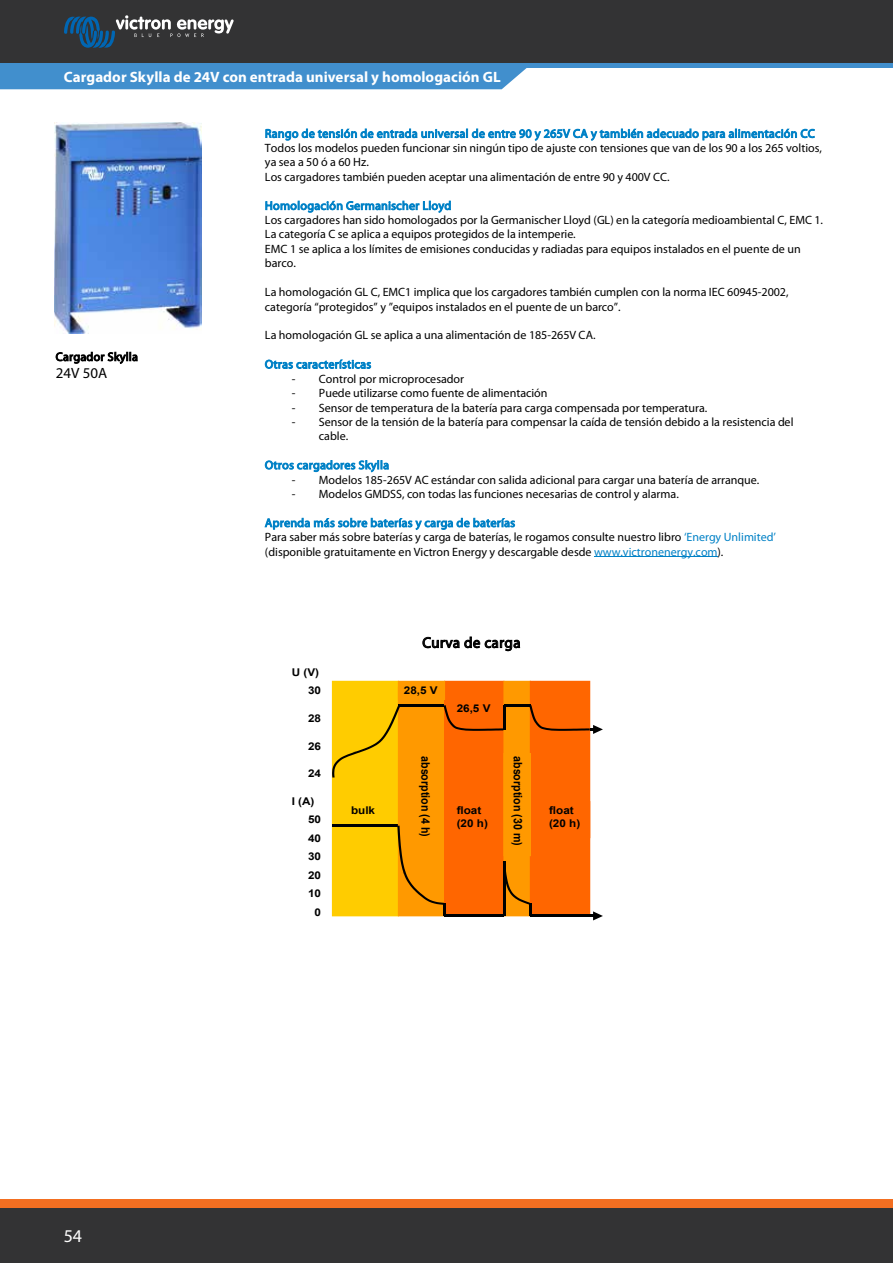
<style>
.page{position:relative;width:893px;height:1263px;background:#fff}
.page>*{position:absolute;margin:0;border:0;box-sizing:border-box;transform-origin:0 0}
.t1{font:18px "Myriad Pro";color:#fff}
.t2{font:700 15px "Myriad Pro";letter-spacing:.005em;color:#fff}
.t3{font:15px "Myriad Pro";letter-spacing:.02em;color:#000}
.t4{font:12px/14.4px "Myriad Pro";color:#000}
.t5{font:12px "Myriad Pro";letter-spacing:.025em;color:#0081c6}
.t6{font:12px "Myriad Pro";letter-spacing:.025em;color:#000}
.t7{font:700 11.7px "Arial";color:#000;scale:.91 1}
.t8{font:700 10.65px/12.6px "Arial";color:#000;scale:1.1 1}
.s1{color:#0081c6}
</style>
<div class="page">
<div style="left:0;top:1208px;width:893px;height:55px;background:#333334"></div>
<div style="left:0;top:1199px;width:893px;height:9px;background:#f36f21"></div>
<div style="left:0;top:0;width:893px;height:64px;background:#333334"></div>
<svg style="left:64px;top:15px;width:170px;height:33px"></svg>
<hr style="left:0;top:64px;width:893px;height:4px;background:#418fcd">
<div style="left:0;top:68px;width:527px;height:21px;background:#418fcd"></div>
<hr style="left:594px;top:556px;width:124px;height:1px;background:#0081c6">
<img style="left:55px;top:122px;width:146px;height:211px">
<div style="left:332px;top:681px;width:66px;height:235px;background:#fc0"></div>
<hr style="left:332px;top:825px;width:66px;height:2px;background:#000">
<div style="left:398px;top:687px;width:47px;height:229px;background:#f90"></div>
<hr style="left:398px;top:704px;width:47px;height:2px;background:#000">
<div style="left:445px;top:681px;width:59px;height:235px;background:#f60"></div>
<div style="left:444px;top:681px;width:60px;height:235px;border:1px solid #f60"></div>
<svg style="left:443px;top:705px;width:61px;height:26px"></svg>
<div style="left:504px;top:681px;width:26px;height:235px;background:#f90"></div>
<div style="left:504px;top:681px;width:27px;height:235px;border:1px solid #f90"></div>
<div style="left:530px;top:681px;width:60px;height:235px;background:#f60"></div>
<svg style="left:397px;top:826px;width:49px;height:90px"></svg>
<hr style="left:445px;top:915px;width:59px;height:2px;background:#000">
<hr style="left:530px;top:915px;width:60px;height:2px;background:#000">
<div style="left:504px;top:753px;width:27px;height:103px;border:1px solid #f90"></div>
<svg style="left:529px;top:705px;width:74px;height:29px"></svg>
<svg style="left:590px;top:911px;width:13px;height:9px"></svg>
<div style="left:398px;top:681px;width:47px;height:18px;background:#f90"></div>
<div style="left:451px;top:699px;width:46px;height:18px;background:#f60"></div>
<hr style="left:503px;top:705px;width:2px;height:24px;background:#000">
<hr style="left:504px;top:704px;width:26px;height:2px;background:#000">
<svg style="left:332px;top:706px;width:68px;height:72px"></svg>
<svg style="left:503px;top:862px;width:28px;height:54px"></svg>
<p class="t2" style="left:64px;top:67px;width:438px">Cargador Skylla de 24V con entrada universal y homologación GL</p>
<p class="t6" style="left:56px;top:349px;width:84px">Cargador Skylla</p>
<p class="t3" style="left:56px;top:364px;width:53px">24V 50A</p>
<h1 class="t1" style="left:64px;top:1224px;width:20px">54</h1>
<p class="t5" style="left:265px;top:126px;width:551px">Rango de tensión de entrada universal de entre 90 y 265V CA y también adecuado para alimentación CC</p>
<p class="t4" style="left:265px;top:141px;width:559px">Todos los modelos pueden funcionar sin ningún tipo de ajuste con tensiones que van de los 90 a los 265 voltios, ya sea a 50 ó a 60 Hz.<br>Los cargadores también pueden aceptar una alimentación de entre 90 y 400V CC.</p>
<p class="t5" style="left:265px;top:198px;width:188px">Homologación Germanischer Lloyd</p>
<p class="t4" style="left:265px;top:213px;width:560px">Los cargadores han sido homologados por la Germanischer Lloyd (GL) en la categoría medioambiental C, EMC 1.<br>La categoría C se aplica a equipos protegidos de la intemperie.<br>EMC 1 se aplica a los límites de emisiones conducidas y radiadas para equipos instalados en el puente de un barco.</p>
<p class="t4" style="left:265px;top:285px;width:525px">La homologación GL C, EMC1 implica que los cargadores también cumplen con la norma IEC 60945-2002, categoría “protegidos” y ”equipos instalados en el puente de un barco”.</p>
<p class="t4" style="left:265px;top:328px;width:332px">La homologación GL se aplica a una alimentación de 185-265V CA.</p>
<p class="t5" style="left:265px;top:357px;width:108px">Otras características</p>
<p class="t4" style="left:292px;top:371px;width:174px">- Control por microprocesador</p>
<p class="t4" style="left:292px;top:386px;width:257px">- Puede utilizarse como fuente de alimentación</p>
<p class="t4" style="left:292px;top:400px;width:417px">- Sensor de temperatura de la batería para carga compensada por temperatura.</p>
<p class="t4" style="left:319px;top:414px;width:476px;text-indent:-27px">- Sensor de la tensión de la batería para compensar la caída de tensión debido a la resistencia del cable.</p>
<p class="t5" style="left:265px;top:458px;width:126px">Otros cargadores Skylla</p>
<p class="t4" style="left:292px;top:472px;width:469px">- Modelos 185-265V AC estándar con salida adicional para cargar una batería de arranque.</p>
<p class="t4" style="left:292px;top:487px;width:388px">- Modelos GMDSS, con todas las funciones necesarias de control y alarma.</p>
<p class="t4" style="left:265px;top:515px;width:513px"><span class="s1">Aprenda más sobre baterías y carga de baterías<br></span>Para saber más sobre baterías y carga de baterías, le rogamos consulte nuestro libro <span class="s1">‘Energy Unlimited’ </span>(disponible gratuitamente en Victron Energy y descargable desde <span class="s1">www.victronenergy.com</span>).</p>
<p class="t8" style="left:292px;top:663px;width:28px;line-height:18.5px;text-align:right">U (V)<br>30</p>
<p class="t8" style="left:308px;top:712px;width:13px">28</p>
<p class="t8" style="left:308px;top:740px;width:13px">26</p>
<p class="t8" style="left:308px;top:767px;width:13px">24</p>
<p class="t8" style="left:292px;top:795px;width:22px">I (A)</p>
<p class="t8" style="left:308px;top:813px;width:13px">50</p>
<p class="t8" style="left:308px;top:832px;width:13px">40</p>
<p class="t8" style="left:308px;top:850px;width:13px">30</p>
<p class="t8" style="left:308px;top:869px;width:13px">20</p>
<p class="t8" style="left:308px;top:887px;width:13px">10</p>
<p class="t8" style="left:315px;top:906px;width:7px">0</p>
<p class="t8" style="left:351px;top:804px;width:23px">bulk</p>
<p class="t3" style="left:422px;top:633px;width:100px">Curva de carga</p>
<p class="t8" style="left:404px;top:684px;width:32px">28,5 V</p>
<p class="t7" style="left:434px;top:756px;width:90px;rotate:90deg">absorption (4 h)</p>
<p class="t8" style="left:457px;top:702px;width:32px">26,5 V</p>
<p class="t8" style="left:457px;top:804px;width:30px">float (20 h)</p>
<p class="t7" style="left:526px;top:756px;width:100px;rotate:90deg">absorption (30 m)</p>
<p class="t8" style="left:549px;top:804px;width:30px">float (20 h)</p>
</div>
